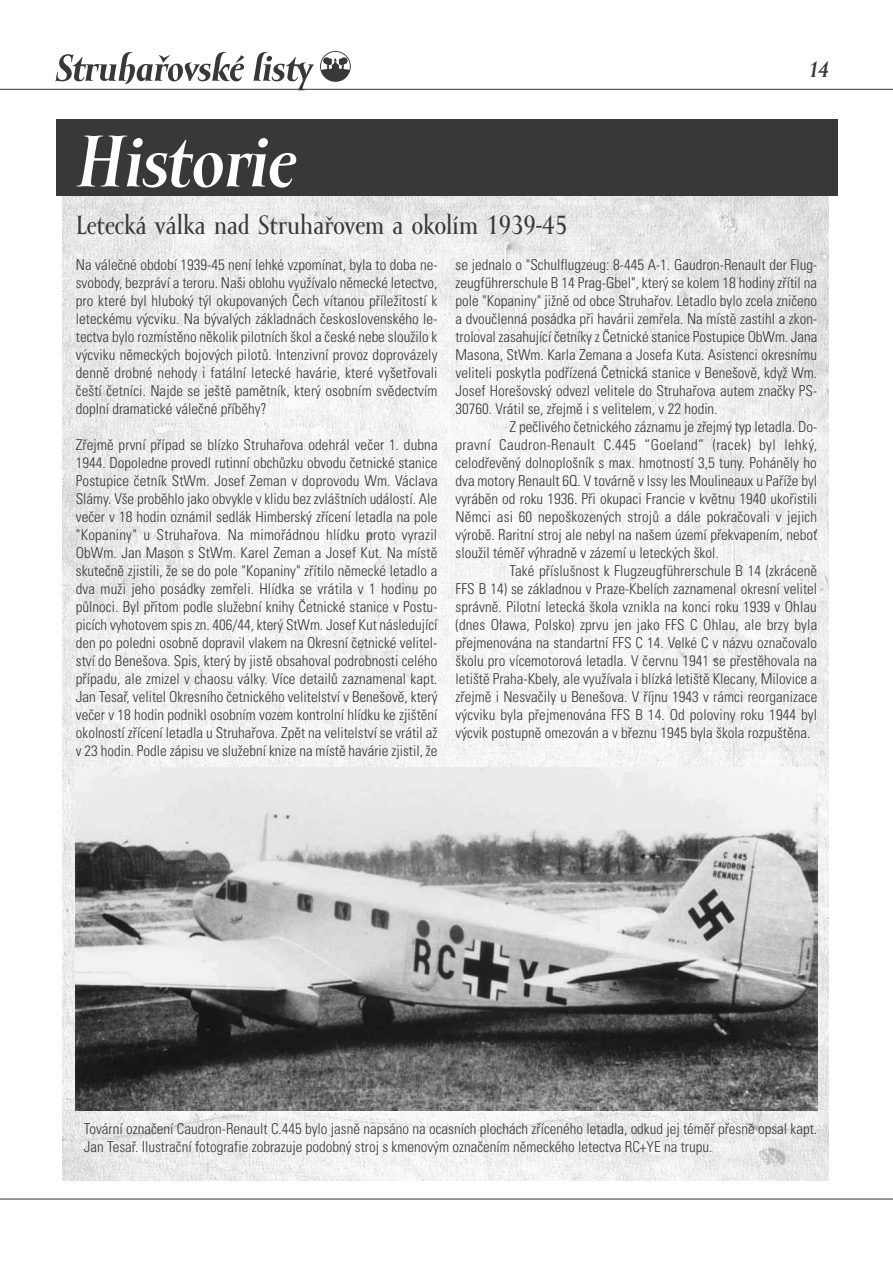
<style>
.page{position:relative;width:893px;height:1263px;background:#fff}
.page>*{position:absolute;margin:0;border:0;box-sizing:border-box;transform-origin:0 0}
.t1{font:italic 700 75px "Mramor CE";color:#fff}
.t2{font:27px "Mramor Medium CE";color:#383838}
.t3{font:italic 700 22.5px "Mramor CE";color:#383838}
.t4{font:300 condensed 15px/18px "Univers CE";color:#383838;text-align:justify}
</style>
<div class="page">
<hr style="left:0;top:1199px;width:893px;height:1px;background:#383838">
<svg style="left:55px;top:52px;width:189px;height:32px"></svg>
<svg style="left:253px;top:52px;width:61px;height:39px"></svg>
<svg style="left:320px;top:51px;width:31px;height:31px"></svg>
<img style="left:63px;top:196px;width:765px;height:985px">
<div style="left:56px;top:119px;width:781px;height:77px;background:#383838"></div>
<img style="left:76px;top:767px;width:741px;height:344px">
<hr style="left:0;top:89px;width:893px;height:1px;background:#383838">
<h1 class="t1" style="left:79px;top:117px;width:217px">Historie</h1>
<h3 class="t3" style="left:809px;top:56px;width:22px">14</h3>
<h2 class="t2" style="left:76px;top:209px;width:493px">Letecká válka nad Struhařovem a okolím 1939-45</h2>
<p class="t4" style="left:76px;top:257px;width:363px">Na válečné období 1939-45 není lehké vzpomínat, byla to doba ne&shy;svobody, bezpráví a teroru. Naši oblohu využívalo německé letectvo, pro které byl hluboký týl okupovaných Čech vítanou příležitostí k leteckému výcviku. Na bývalých základnách československého le&shy;tectva bylo rozmístěno několik pilotních škol a české nebe sloužilo k výcviku německých bojových pilotů. Intenzivní provoz doprovázely denně drobné nehody i fatální letecké havárie, které vyšetřovali čeští četníci. Najde se ještě pamětník, který osobním svědectvím doplní dramatické válečné příběhy?</p>
<p class="t4" style="left:76px;top:437px;width:363px">Zřejmě první případ se blízko Struhařova odehrál večer 1. dubna 1944. Dopoledne provedl rutinní obchůzku obvodu četnické stanice Postupice četník StWm. Josef Zeman v doprovodu Wm. Václava Slámy. Vše proběhlo jako obvykle v klidu bez zvláštních událostí. Ale večer v 18 hodin oznámil sedlák Himberský zřícení letadla na pole "Kopaniny" u Struhařova. Na mimořádnou hlídku proto vyrazil ObWm. Jan Mason s StWm. Karel Zeman a Josef Kut. Na místě skutečně zjistili, že se do pole "Kopaniny" zřítilo německé letadlo a dva muži jeho posádky zemřeli. Hlídka se vrátila v 1 hodinu po půlnoci. Byl přitom podle služební knihy Četnické stanice v Postu&shy;picích vyhotovem spis zn. 406/44, který StWm. Josef Kut následující den po poledni osobně dopravil vlakem na Okresní četnické velitel&shy;ství do Benešova. Spis, který by jistě obsahoval podrobnosti celého případu, ale zmizel v chaosu války. Více detailů zaznamenal kapt.<br>Jan Tesař, velitel Okresního četnického velitelství v Benešově, který večer v 18 hodin podnikl osobním vozem kontrolní hlídku ke zjištění okolností zřícení letadla u Struhařova. Zpět na velitelství se vrátil až v 23 hodin. Podle zápisu ve služební knize na místě havárie zjistil, že</p>
<p class="t4" style="left:455px;top:257px;width:363px">se jednalo o "Schulflugzeug: 8-445 A-1. Gaudron-Renault der Flug&shy;zeugführerschule B 14 Prag-Gbel", který se kolem 18 hodiny zřítil na pole "Kopaniny" jižně od obce Struhařov. Letadlo bylo zcela zničeno a dvoučlenná posádka při havárii zemřela. Na místě zastihl a zkon&shy;troloval zasahující četníky z Četnické stanice Postupice ObWm. Jana Masona, StWm. Karla Zemana a Josefa Kuta. Asistenci okresnímu veliteli poskytla podřízená Četnická stanice v Benešově, když Wm.<br>Josef Horešovský odvezl velitele do Struhařova autem značky PS-30760. Vrátil se, zřejmě i s velitelem, v 22 hodin.</p>
<p class="t4" style="left:455px;top:419px;width:363px;text-indent:54px">Z pečlivého četnického záznamu je zřejmý typ letadla. Do&shy;pravní Caudron-Renault C.445 “Goeland“ (racek) byl lehký, celodřevěný dolnoplošník s max. hmotností 3,5 tuny. Poháněly ho dva motory Renault 6Q. V továrně v Issy les Moulineaux u Paříže byl vyráběn od roku 1936. Při okupaci Francie v květnu 1940 ukořistili Němci asi 60 nepoškozených strojů a dále pokračovali v jejich výrobě. Raritní stroj ale nebyl na našem území překvapením, neboť sloužil téměř výhradně v zázemí u leteckých škol.</p>
<p class="t4" style="left:455px;top:563px;width:363px;text-indent:54px">Také příslušnost k Flugzeugführerschule B 14 (zkráceně FFS B 14) se základnou v Praze-Kbelích zaznamenal okresní velitel správně. Pilotní letecká škola vznikla na konci roku 1939 v Ohlau (dnes Oława, Polsko) zprvu jen jako FFS C Ohlau, ale brzy byla přejmenována na standartní FFS C 14. Velké C v názvu označovalo školu pro vícemotorová letadla. V červnu 1941 se přestěhovala na letiště Praha-Kbely, ale využívala i blízká letiště Klecany, Milovice a zřejmě i Nesvačily u Benešova. V říjnu 1943 v rámci reorganizace výcviku byla přejmenována FFS B 14. Od poloviny roku 1944 byl výcvik postupně omezován a v březnu 1945 byla škola rozpuštěna.</p>
<p class="t4" style="left:84px;top:1121px;width:735px">Tovární označení Caudron-Renault C.445 bylo jasně napsáno na ocasních plochách zříceného letadla, odkud jej téměř přesně opsal kapt.<br>Jan Tesař. Ilustrační fotografie zobrazuje podobný stroj s kmenovým označením německého letectva RC+YE na trupu.</p>
</div>
